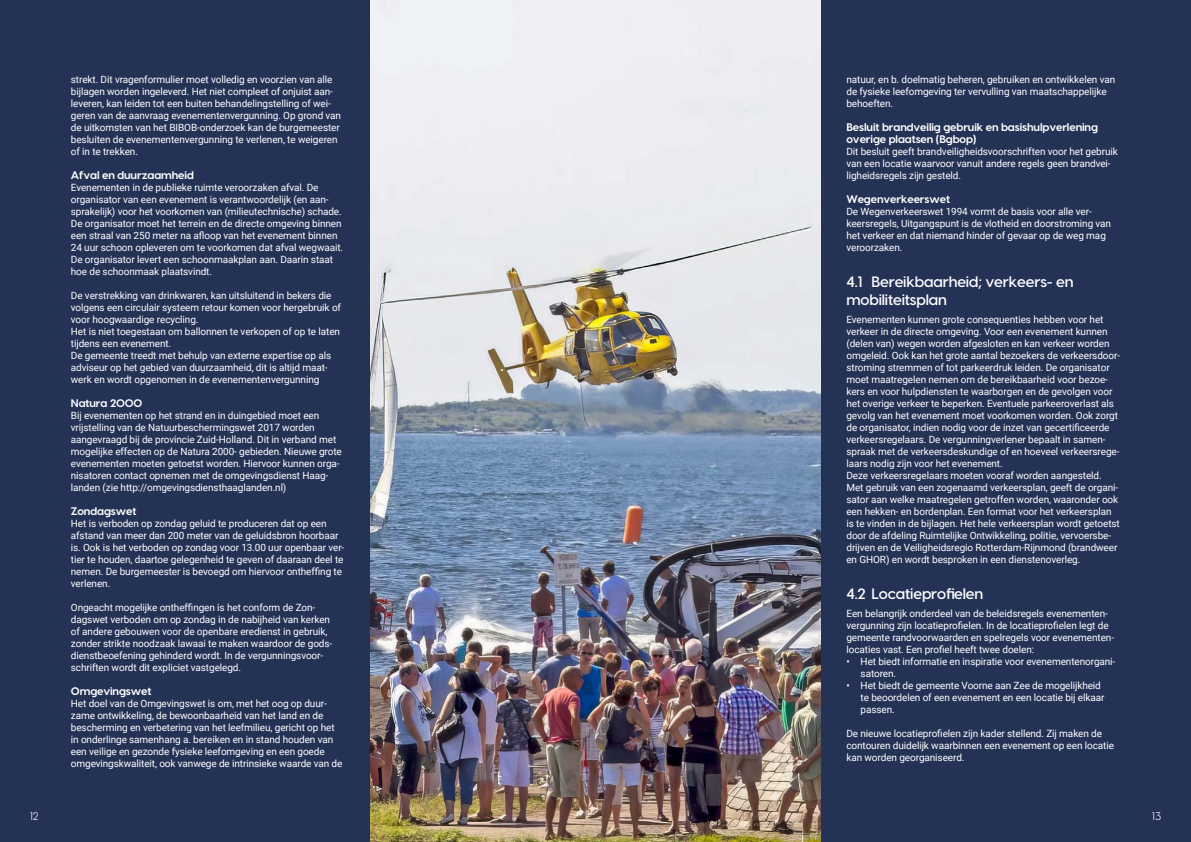
<style>
.page{position:relative;width:1191px;height:842px;background:#243256}
.page>*{position:absolute;margin:0;border:0;box-sizing:border-box;transform-origin:0 0}
.t1{font:600 15px/18px "Visby";letter-spacing:-.01em;color:#fff}
.H3{font:700 11px/12px "Visby";letter-spacing:-.01em;color:#fff}
.t2{font:11px "Visby";color:#fff}
.Broodtekst{font:10px/12px "Roboto";letter-spacing:-.01em;color:#fff}
.Broodtekst_wit_na{font:10px/12px "Roboto";letter-spacing:-.01em;color:#fff}
</style>
<div class="page">
<img style="left:370px;top:0;width:450px;height:842px">
<p class="Broodtekst" style="left:71px;top:73px;width:272px">strekt. Dit vragenformulier moet volledig en voorzien van alle bijlagen worden ingeleverd. Het niet compleet of onjuist aan&shy;leveren, kan leiden tot een buiten behandelingstelling of wei&shy;geren van de aanvraag evenementenvergunning. Op grond van de uitkomsten van het BIBOB-onderzoek kan de burgemeester besluiten de evenementenvergunning te verlenen, te weigeren of in te trekken.</p>
<h2 class="H3" style="left:71px;top:168px;width:124px">Afval en duurzaamheid</h2>
<h1 class="Broodtekst_wit_na" style="left:71px;top:181px;width:274px">Evenementen in de publieke ruimte veroorzaken afval. De organisator van een evenement is verantwoordelijk (en aan&shy;sprakelijk) voor het voorkomen van (milieutechnische) schade.<br>De organisator moet het terrein en de directe omgeving binnen een straal van 250 meter na afloop van het evenement binnen 24 uur schoon opleveren om te voorkomen dat afval wegwaait.<br>De organisator levert een schoonmaakplan aan. Daarin staat hoe de schoonmaak plaatsvindt.</h1>
<p class="Broodtekst" style="left:71px;top:289px;width:272px">De verstrekking van drinkwaren, kan uitsluitend in bekers die volgens een circulair systeem retour komen voor hergebruik of voor hoogwaardige recycling.</p>
<p class="Broodtekst" style="left:71px;top:325px;width:271px">Het is niet toegestaan om ballonnen te verkopen of op te laten tijdens een evenement.</p>
<p class="Broodtekst" style="left:71px;top:349px;width:262px">De gemeente treedt met behulp van externe expertise op als adviseur op het gebied van duurzaamheid, dit is altijd maat&shy;werk en wordt opgenomen in de evenementenvergunning</p>
<h2 class="H3" style="left:71px;top:396px;width:73px">Natura 2000</h2>
<p class="Broodtekst" style="left:71px;top:409px;width:272px">Bij evenementen op het strand en in duingebied moet een vrijstelling van de Natuurbeschermingswet 2017 worden aangevraagd bij de provincie Zuid-Holland. Dit in verband met mogelijke effecten op de Natura 2000- gebieden. Nieuwe grote evenementen moeten getoetst worden. Hiervoor kunnen orga&shy;nisatoren contact opnemen met de omgevingsdienst Haag&shy;landen (zie http://omgevingsdiensthaaglanden.nl)</p>
<h2 class="H3" style="left:71px;top:504px;width:67px">Zondagswet</h2>
<h1 class="Broodtekst_wit_na" style="left:71px;top:517px;width:275px">Het is verboden op zondag geluid te produceren dat op een afstand van meer dan 200 meter van de geluidsbron hoorbaar is. Ook is het verboden op zondag voor 13.00 uur openbaar ver&shy;tier te houden, daartoe gelegenheid te geven of daaraan deel te nemen. De burgemeester is bevoegd om hiervoor ontheffing te verlenen.</h1>
<p class="Broodtekst" style="left:71px;top:601px;width:263px">Ongeacht mogelijke ontheffingen is het conform de Zon&shy;dagswet verboden om op zondag in de nabijheid van kerken of andere gebouwen voor de openbare eredienst in gebruik, zonder strikte noodzaak lawaai te maken waardoor de gods&shy;dienstbeoefening gehinderd wordt. In de vergunningsvoor&shy;schriften wordt dit expliciet vastgelegd.</p>
<h2 class="H3" style="left:71px;top:684px;width:82px">Omgevingswet</h2>
<p class="Broodtekst" style="left:71px;top:697px;width:273px">Het doel van de Omgevingswet is om, met het oog op duur&shy;zame ontwikkeling, de bewoonbaarheid van het land en de bescherming en verbetering van het leefmilieu, gericht op het in onderlinge samenhang a. bereiken en in stand houden van een veilige en gezonde fysieke leefomgeving en een goede omgevingskwaliteit, ook vanwege de intrinsieke waarde van de</p>
<p class="Broodtekst" style="left:846px;top:73px;width:270px">natuur, en b. doelmatig beheren, gebruiken en ontwikkelen van de fysieke leefomgeving ter vervulling van maatschappelijke behoeften.</p>
<h2 class="H3" style="left:846px;top:120px;width:253px">Besluit brandveilig gebruik en basishulpverlening overige plaatsen (Bgbop)</h2>
<p class="Broodtekst" style="left:846px;top:145px;width:273px">Dit besluit geeft brandveiligheidsvoorschriften voor het gebruik van een locatie waarvoor vanuit andere regels geen brandvei&shy;ligheidsregels zijn gesteld.</p>
<h2 class="H3" style="left:846px;top:192px;width:105px">Wegenverkeerswet</h2>
<p class="Broodtekst" style="left:846px;top:205px;width:266px">De Wegenverkeerswet 1994 vormt de basis voor alle ver&shy;keersregels, Uitgangspunt is de vlotheid en doorstroming van het verkeer en dat niemand hinder of gevaar op de weg mag veroorzaken.</p>
<h2 class="t1" style="left:846px;top:271px;width:229px">4.1 Bereikbaarheid; verkeers- en mobiliteitsplan</h2>
<p class="Broodtekst" style="left:846px;top:313px;width:275px">Evenementen kunnen grote consequenties hebben voor het verkeer in de directe omgeving. Voor een evenement kunnen (delen van) wegen worden afgesloten en kan verkeer worden omgeleid. Ook kan het grote aantal bezoekers de verkeersdoor&shy;stroming stremmen of tot parkeerdruk leiden. De organisator moet maatregelen nemen om de bereikbaarheid voor bezoe&shy;kers en voor hulpdiensten te waarborgen en de gevolgen voor het overige verkeer te beperken. Eventuele parkeeroverlast als gevolg van het evenement moet voorkomen worden. Ook zorgt de organisator, indien nodig voor de inzet van gecertificeerde verkeersregelaars. De vergunningverlener bepaalt in samen&shy;spraak met de verkeersdeskundige of en hoeveel verkeersrege&shy;laars nodig zijn voor het evenement.</p>
<p class="Broodtekst" style="left:846px;top:469px;width:275px">Deze verkeersregelaars moeten vooraf worden aangesteld.<br>Met gebruik van een zogenaamd verkeersplan, geeft de organi&shy;sator aan welke maatregelen getroffen worden, waaronder ook een hekken- en bordenplan. Een format voor het verkeersplan is te vinden in de bijlagen. Het hele verkeersplan wordt getoetst door de afdeling Ruimtelijke Ontwikkeling, politie, vervoersbe&shy;drijven en de Veiligheidsregio Rotterdam-Rijnmond (brandweer en GHOR) en wordt besproken in een dienstenoverleg.</p>
<h2 class="t1" style="left:846px;top:583px;width:138px">4.2 Locatieprofielen</h2>
<p class="Broodtekst" style="left:846px;top:607px;width:269px">Een belangrijk onderdeel van de beleidsregels evenementen&shy;vergunning zijn locatieprofielen. In de locatieprofielen legt de gemeente randvoorwaarden en spelregels voor evenementen&shy;locaties vast. Een profiel heeft twee doelen:</p>
<p class="Broodtekst" style="left:860px;top:655px;width:256px;text-indent:-14px">• Het biedt informatie en inspiratie voor evenementenorgani&shy;satoren.</p>
<p class="Broodtekst" style="left:860px;top:679px;width:245px;text-indent:-14px">• Het biedt de gemeente Voorne aan Zee de mogelijkheid te beoordelen of een evenement en een locatie bij elkaar passen.</p>
<p class="Broodtekst" style="left:846px;top:727px;width:269px">De nieuwe locatieprofielen zijn kader stellend. Zij maken de contouren duidelijk waarbinnen een evenement op een locatie kan worden georganiseerd.</p>
<p class="t2" style="left:30px;top:807px;width:10px">12</p>
<p class="t2" style="left:1151px;top:807px;width:11px">13</p>
</div>
